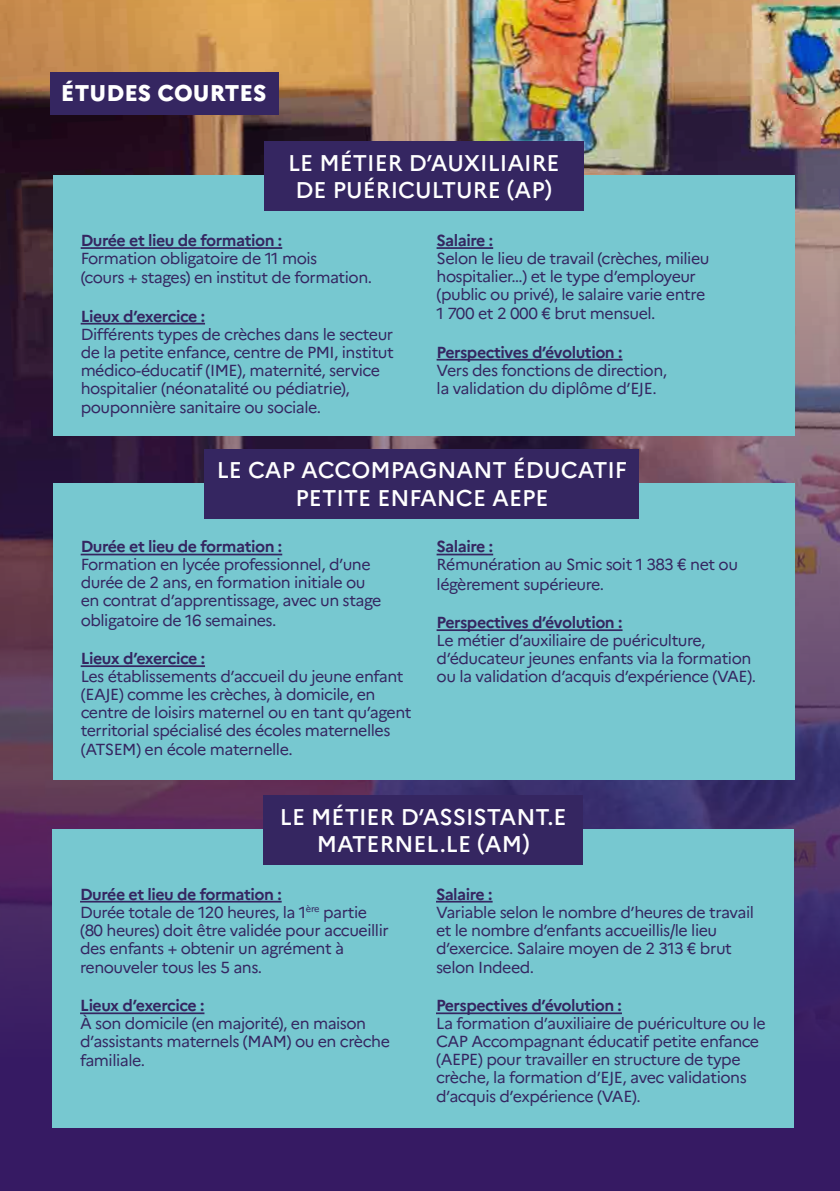
<style>
.page{position:relative;width:840px;height:1191px;background:#fff}
.page>*{position:absolute;margin:0;border:0;box-sizing:border-box;transform-origin:0 0}
.t1{font:500 22.8px/27.2px "Marianne";color:#fff;text-align:center}
.t2{font:800 22.8px "Marianne";color:#fff}
.t3{font:16px/18.2px "Marianne";letter-spacing:-.03em;color:#352661}
.s1{font-weight:700}
</style>
<div class="page">
<img style="left:0;top:0;width:839px;height:1191px">
<div style="left:52px;top:829px;width:741px;height:298px;background:#77c8d0"></div>
<div style="left:263px;top:795px;width:319px;height:69px;background:#352661"></div>
<hr style="left:80px;top:900px;width:201px;height:2px;background:#352661">
<hr style="left:80px;top:1012px;width:124px;height:2px;background:#352661">
<hr style="left:436px;top:900px;width:56px;height:2px;background:#352661">
<hr style="left:436px;top:1012px;width:185px;height:2px;background:#352661">
<div style="left:51px;top:72px;width:228px;height:43px;background:#352661"></div>
<div style="left:53px;top:175px;width:741px;height:260px;background:#77c8d0"></div>
<div style="left:263px;top:142px;width:320px;height:69px;background:#352661"></div>
<hr style="left:81px;top:247px;width:201px;height:2px;background:#352661">
<hr style="left:81px;top:323px;width:124px;height:1px;background:#352661">
<hr style="left:436px;top:247px;width:57px;height:2px;background:#352661">
<hr style="left:436px;top:359px;width:186px;height:1px;background:#352661">
<div style="left:53px;top:483px;width:741px;height:296px;background:#77c8d0"></div>
<div style="left:204px;top:449px;width:434px;height:69px;background:#352661"></div>
<hr style="left:81px;top:553px;width:201px;height:2px;background:#352661">
<hr style="left:81px;top:665px;width:124px;height:2px;background:#352661">
<hr style="left:436px;top:553px;width:57px;height:2px;background:#352661">
<hr style="left:436px;top:629px;width:186px;height:2px;background:#352661">
<h1 class="t2" style="left:61px;top:79px;width:207px">ÉTUDES COURTES</h1>
<h2 class="t1" style="left:288px;top:149px;width:273px">LE MÉTIER D’AUXILIAIRE<br>DE PUÉRICULTURE (AP)</h2>
<p class="t3" style="left:81px;top:231px;width:293px"><span class="s1">Durée et lieu de formation :<br></span>Formation obligatoire de 11 mois<br>(cours + stages) en institut de formation.</p>
<p class="t3" style="left:81px;top:307px;width:314px"><span class="s1">Lieux d’exercice :<br></span>Différents types de crèches dans le secteur de la petite enfance, centre de PMI, institut médico-éducatif (IME), maternité, service hospitalier (néonatalité ou pédiatrie), pouponnière sanitaire ou sociale.</p>
<p class="t3" style="left:436px;top:231px;width:274px"><span class="s1">Salaire :<br></span>Selon le lieu de travail (crèches, milieu hospitalier…) et le type d’employeur (public ou privé), le salaire varie entre<br>1 700 et 2 000 € brut mensuel.</p>
<p class="t3" style="left:436px;top:343px;width:232px"><span class="s1">Perspectives d’évolution :<br></span>Vers des fonctions de direction, la validation du diplôme d’EJE.</p>
<h2 class="t1" style="left:217px;top:456px;width:411px">LE CAP ACCOMPAGNANT ÉDUCATIF<br>PETITE ENFANCE AEPE</h2>
<p class="t3" style="left:81px;top:537px;width:302px"><span class="s1">Durée et lieu de formation :<br></span>Formation en lycée professionnel, d’une durée de 2 ans, en formation initiale ou en contrat d’apprentissage, avec un stage obligatoire de 16 semaines.</p>
<p class="t3" style="left:81px;top:649px;width:332px"><span class="s1">Lieux d’exercice :<br></span>Les établissements d’accueil du jeune enfant (EAJE) comme les crèches, à domicile, en centre de loisirs maternel ou en tant qu’agent territorial spécialisé des écoles maternelles (ATSEM) en école maternelle.</p>
<p class="t3" style="left:436px;top:537px;width:303px"><span class="s1">Salaire :<br></span>Rémunération au Smic soit 1 383 € net ou légèrement supérieure.</p>
<p class="t3" style="left:436px;top:613px;width:321px"><span class="s1">Perspectives d’évolution :<br></span>Le métier d’auxiliaire de puériculture, d’éducateur jeunes enfants via la formation ou la validation d’acquis d’expérience (VAE).</p>
<h2 class="t1" style="left:280px;top:803px;width:288px">LE MÉTIER D’ASSISTANT.E<br>MATERNEL.LE (AM)</h2>
<p class="t3" style="left:80px;top:884px;width:310px"><span class="s1">Durée et lieu de formation :<br></span>Durée totale de 120 heures, la 1<sup>ère</sup> partie (80 heures) doit être validée pour accueillir des enfants + obtenir un agrément à renouveler tous les 5 ans.</p>
<p class="t3" style="left:80px;top:996px;width:311px"><span class="s1">Lieux d’exercice :<br></span>À son domicile (en majorité), en maison d’assistants maternels (MAM) ou en crèche familiale.</p>
<p class="t3" style="left:436px;top:884px;width:319px"><span class="s1">Salaire :<br></span>Variable selon le nombre d’heures de travail et le nombre d’enfants accueillis/le lieu d’exercice. Salaire moyen de 2 313 € brut selon Indeed.</p>
<p class="t3" style="left:436px;top:996px;width:331px"><span class="s1">Perspectives d’évolution :<br></span>La formation d’auxiliaire de puériculture ou le CAP Accompagnant éducatif petite enfance (AEPE) pour travailler en structure de type crèche, la formation d’EJE, avec validations d’acquis d’expérience (VAE).</p>
</div>
